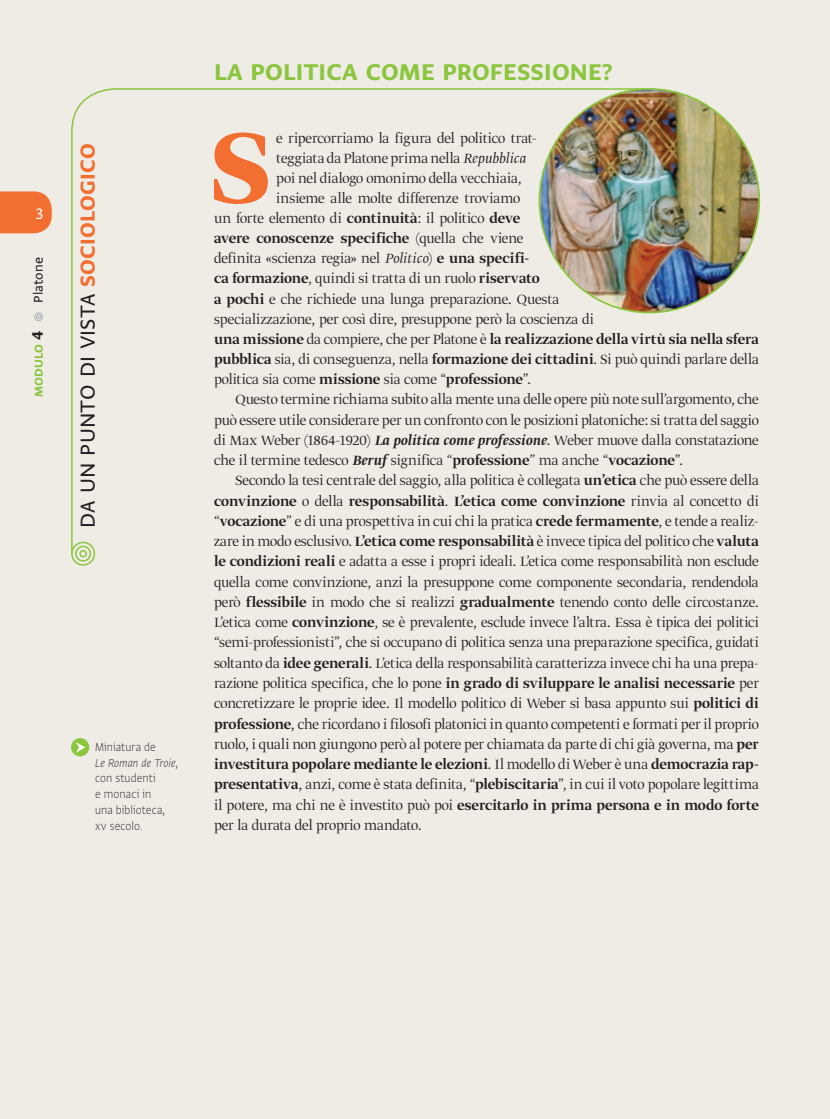
<style>
.page{position:relative;width:830px;height:1119px;background:#fff}
.page>*{position:absolute;margin:0;border:0;box-sizing:border-box;transform-origin:0 0}
.t1{font:700 119.25px "Greta Display Pro";color:#f36e31}
.t2{font:27px "Greta Sans Std Bld";letter-spacing:.005em;color:#8bc63e}
.t3{font:24px "Greta Sans Std";letter-spacing:.01em;color:#231f20}
.t4{font:18px "Greta Sans Std";color:#fff}
.t5{font:300 15.75px "Greta Display Pro";color:#231f20}
.t6{font:500 15.75px "Greta Display Pro";letter-spacing:.005em;color:#231f20}
.t7{font:15px "Greta Sans Std";color:#231f20}
.t8{font:300 expanded 13.5px/15.8px "Greta Sans Std";letter-spacing:.01em;color:#231f20;scale:.9 1}
.t9{font:13.5px "Greta Sans Std Bld";letter-spacing:.01em;color:#8bc63e}
.s1{font-size:18px;color:#231f20}
.s2{font-family:"Greta Sans Std Bld";color:#f36e31}
.s3{font-style:italic}
.s4{font-weight:500}
.s5{font-weight:300}
.s6{font-weight:500;font-style:italic}
</style>
<div class="page">
<div style="left:0;top:0;width:829px;height:1118px;background:#efece6"></div>
<svg style="left:34px;top:312px;width:9px;height:9px"></svg>
<svg style="left:0;top:191px;width:52px;height:42px;background:#f2773e"></svg>
<svg style="left:71px;top:88px;width:577px;height:467px"></svg>
<div style="left:71px;top:541px;width:24px;height:24px;border:2px solid #8bc63e;border-radius:50%"></div>
<div style="left:75px;top:545px;width:16px;height:16px;border:2px solid #8bc63e;border-radius:50%"></div>
<div style="left:79px;top:550px;width:8px;height:7px;border:2px solid #8bc63e;border-radius:50%"></div>
<img style="left:539px;top:89px;width:219px;height:223px">
<div style="left:71px;top:738px;width:18px;height:18px;background:#8bc63e;border-radius:50%"></div>
<svg style="left:76px;top:742px;width:9px;height:10px"></svg>
<p class="t4" style="left:36px;top:203px;width:10px">3</p>
<p class="t7" style="left:30px;top:303px;width:47px;rotate:-90deg">Platone</p>
<p class="t9" style="left:31px;top:397px;width:67px;rotate:-90deg">MODULO <span class="s1">4</span></p>
<h3 class="t3" style="left:74px;top:527px;width:384px;rotate:-90deg">DA UN PUNTO DI VISTA <span class="s2">SOCIOLOGICO</span></h3>
<p class="t8" style="left:95px;top:738px;width:94px">Miniatura de<br><span class="s3">Le Roman de Troie</span>, con studenti<br>e monaci in<br>una biblioteca, xv secolo.</p>
<h2 class="t2" style="left:214px;top:56px;width:50px">LA POLI</h2>
<h2 class="t2" style="left:303px;top:56px;width:81px">TICA COM</h2>
<h2 class="t2" style="left:421px;top:56px;width:110px">E PROFESSIO</h2>
<h2 class="t2" style="left:569px;top:56px;width:44px">NE?</h2>
<h1 class="t1" style="left:211px;top:97px;width:61px">S</h1>
<p class="t5" style="left:276px;top:129px;width:262px">e ripercorriamo la figura del politico trat-</p>
<p class="t5" style="left:276px;top:149px;width:251px">teggiata da Platone prima nella <span class="s3">Repubblica</span></p>
<p class="t5" style="left:276px;top:169px;width:247px">poi nel dialogo omonimo della vecchiaia,</p>
<p class="t5" style="left:276px;top:189px;width:245px">insieme alle molte differenze troviamo</p>
<p class="t5" style="left:214px;top:209px;width:307px">un forte elemento di <span class="s4">continuità</span>: il politico <span class="s4">deve</span></p>
<p class="t6" style="left:214px;top:229px;width:310px">avere conoscenze specifiche <span class="s5">(quella che viene</span></p>
<p class="t5" style="left:214px;top:249px;width:317px">definita «scienza regia» nel <span class="s3">Politico</span>) <span class="s4">e una specifi-</span></p>
<p class="t5" style="left:214px;top:269px;width:327px"><span class="s4">ca formazione</span>, quindi si tratta di un ruolo <span class="s4">riservato</span></p>
<p class="t5" style="left:214px;top:289px;width:346px"><span class="s4">a pochi</span> e che richiede una lunga preparazione. Questa</p>
<p class="t5" style="left:214px;top:309px;width:381px">specializzazione, per così dire, presuppone però la coscienza di</p>
<p class="t6" style="left:214px;top:330px;width:546px">una missione <span class="s5">da compiere, che per Platone è</span> la realizzazione della virtù sia nella sfera</p>
<p class="t5" style="left:214px;top:350px;width:546px"><span class="s4">pubblica</span> sia, di conseguenza, nella <span class="s4">formazione dei cittadini</span>. Si può quindi parlare della</p>
<p class="t5" style="left:214px;top:370px;width:318px">politica sia come <span class="s4">missione</span> sia come “<span class="s4">professione</span>”.</p>
<p class="t5" style="left:235px;top:390px;width:525px">Questo termine richiama subito alla mente una delle opere più note sull’argomento, che</p>
<p class="t5" style="left:214px;top:410px;width:546px">può essere utile considerare per un confronto con le posizioni platoniche: si tratta del saggio</p>
<p class="t5" style="left:214px;top:431px;width:546px">di Max Weber (1864-1920) <span class="s6">La politica come professione</span>. Weber muove dalla constatazione</p>
<p class="t5" style="left:214px;top:451px;width:470px">che il termine tedesco <span class="s6">Beruf</span> significa “<span class="s4">professione</span>” ma anche “<span class="s4">vocazione</span>”.</p>
<p class="t5" style="left:235px;top:471px;width:524px">Secondo la tesi centrale del saggio, alla politica è collegata <span class="s4">un’etica</span> che può essere della</p>
<p class="t6" style="left:214px;top:491px;width:546px">convinzione <span class="s5">o della</span> responsabilità<span class="s5">.</span> L’etica come convinzione <span class="s5">rinvia al concetto di</span></p>
<p class="t5" style="left:214px;top:512px;width:546px">“<span class="s4">vocazione</span>” e di una prospettiva in cui chi la pratica <span class="s4">crede fermamente</span>, e tende a realiz-</p>
<p class="t5" style="left:214px;top:532px;width:546px">zare in modo esclusivo. <span class="s4">L’etica come responsabilità</span> è invece tipica del politico che <span class="s4">valuta</span></p>
<p class="t5" style="left:214px;top:552px;width:546px"><span class="s4">le condizioni reali</span> e adatta a esse i propri ideali. L’etica come responsabilità non esclude</p>
<p class="t5" style="left:214px;top:572px;width:546px">quella come convinzione, anzi la presuppone come componente secondaria, rendendola</p>
<p class="t5" style="left:214px;top:593px;width:546px">però <span class="s4">flessibile</span> in modo che si realizzi <span class="s4">gradualmente</span> tenendo conto delle circostanze.</p>
<p class="t5" style="left:214px;top:613px;width:546px">L’etica come <span class="s4">convinzione</span>, se è prevalente, esclude invece l’altra. Essa è tipica dei politici</p>
<p class="t5" style="left:214px;top:633px;width:546px">“semi-professionisti”, che si occupano di politica senza una preparazione specifica, guidati</p>
<p class="t5" style="left:214px;top:653px;width:546px">soltanto da <span class="s4">idee generali</span>. L’etica della responsabilità caratterizza invece chi ha una prepa-</p>
<p class="t6" style="left:214px;top:674px;width:546px"><span class="s5">razione politica specifica, che lo pone</span> in grado di sviluppare le analisi necessarie <span class="s5">per</span></p>
<p class="t5" style="left:214px;top:694px;width:546px">concretizzare le proprie idee. Il modello politico di Weber si basa appunto sui <span class="s4">politici di</span></p>
<p class="t5" style="left:214px;top:714px;width:546px"><span class="s4">professione</span>, che ricordano i filosofi platonici in quanto competenti e formati per il proprio</p>
<p class="t5" style="left:214px;top:734px;width:546px">ruolo, i quali non giungono però al potere per chiamata da parte di chi già governa, ma <span class="s4">per</span></p>
<p class="t6" style="left:214px;top:755px;width:546px">investitura popolare mediante le elezioni<span class="s5">. Il modello di Weber è una</span> democrazia rap-</p>
<p class="t5" style="left:214px;top:775px;width:546px"><span class="s4">presentativa</span>, anzi, come è stata definita, “<span class="s4">plebiscitaria</span>”, in cui il voto popolare legittima</p>
<p class="t6" style="left:214px;top:795px;width:546px"><span class="s5">il potere, ma chi ne è investito può poi</span> esercitarlo in prima persona e in modo forte</p>
<p class="t5" style="left:214px;top:815px;width:209px">per la durata del proprio mandato.</p>
</div>
